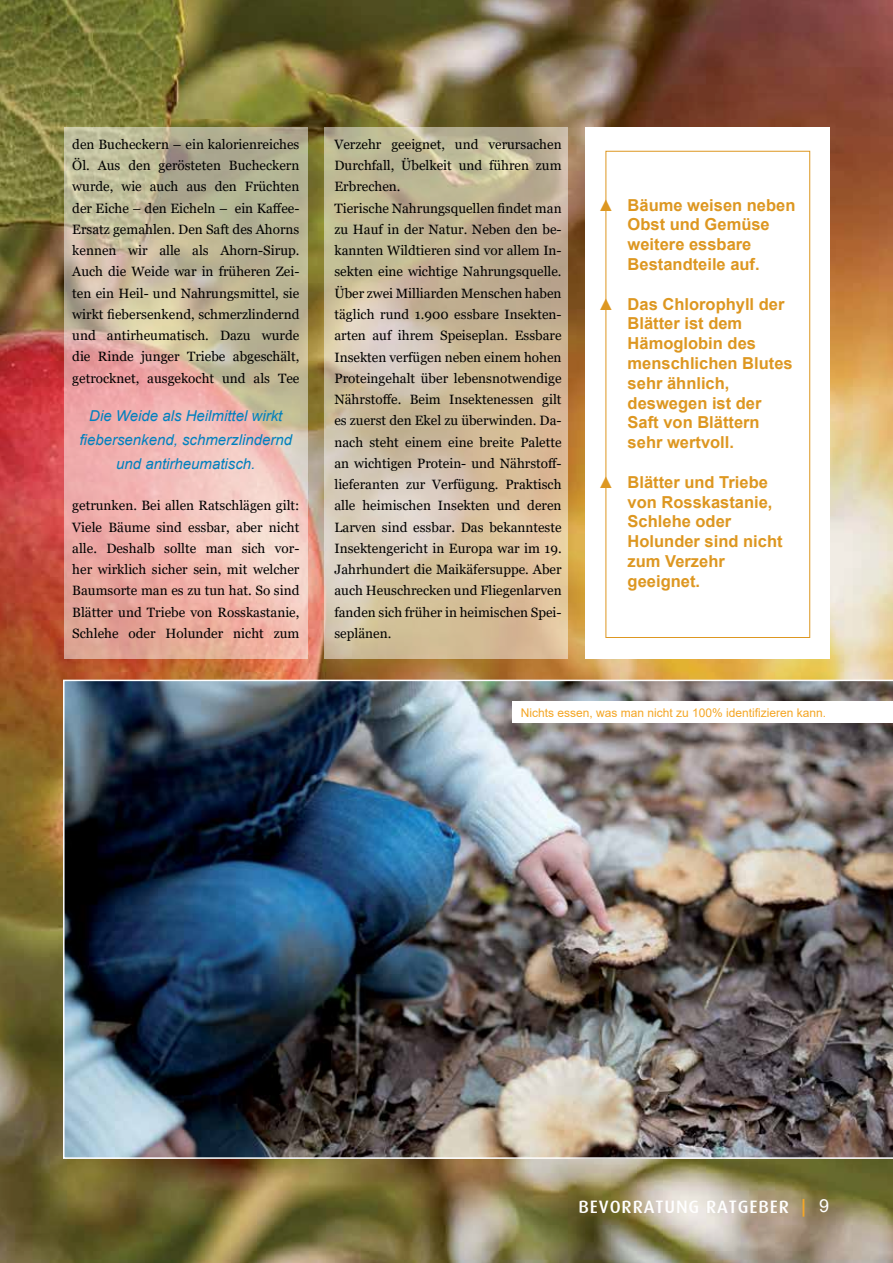
<style>
.page{position:relative;width:893px;height:1263px;background:#fff}
.page>*{position:absolute;margin:0;border:0;box-sizing:border-box;transform-origin:0 0}
.t1{font:500 18px "Dax";letter-spacing:.05em;color:#fff}
.t2{font:700 16.5px/19.8px "Arial";color:#dd9721}
.t3{font:italic 15px/24px "Arial";color:#0080be;text-align:center}
.t4{font:13.5px/21.3px "Georgia";color:#000;text-align:justify}
.t5{font:12px "Arial";color:#f4a625}
.s1{color:#f4a626}
.s2{font-family:"Arial";font-weight:400}
</style>
<div class="page">
<img style="left:0;top:0;width:893px;height:1263px">
<svg style="left:64px;top:128px;width:243px;height:531px;background:#d8b6a4"></svg>
<svg style="left:325px;top:128px;width:243px;height:531px;background:#cdbc9e"></svg>
<img style="left:63px;top:680px;width:830px;height:479px">
<div style="left:512px;top:702px;width:381px;height:21px;background:#fff"></div>
<div style="left:585px;top:128px;width:244px;height:531px;background:#fff"></div>
<div style="left:605px;top:151px;width:205px;height:487px;border:1px solid #dd9721"></div>
<p class="t4" style="left:72px;top:134px;width:229px">den Bucheckern – ein kalorienreiches Öl. Aus den gerösteten Bucheckern wurde, wie auch aus den Früchten der Eiche – den Eicheln – ein Kaffee-Ersatz gemahlen. Den Saft des Ahorns kennen wir alle als Ahorn-Sirup.<br>Auch die Weide war in früheren Zei&shy;ten ein Heil- und Nahrungsmittel, sie wirkt fiebersenkend, schmerzlindernd und antirheumatisch. Dazu wurde die Rinde junger Triebe abgeschält, getrocknet, ausgekocht und als Tee</p>
<p class="t3" style="left:80px;top:403px;width:214px">Die Weide als Heilmittel wirkt fiebersenkend, schmerzlindernd und antirheumatisch.</p>
<p class="t4" style="left:72px;top:495px;width:229px">getrunken. Bei allen Ratschlägen gilt:<br>Viele Bäume sind essbar, aber nicht alle. Deshalb sollte man sich vor&shy;her wirklich sicher sein, mit welcher Baumsorte man es zu tun hat. So sind Blätter und Triebe von Rosskastanie, Schlehe oder Holunder nicht zum</p>
<p class="t4" style="left:334px;top:134px;width:229px;text-align:left">Verzehr geeignet, und verursachen Durchfall, Übelkeit und führen zum Erbrechen.<br>Tierische Nahrungsquellen findet man zu Hauf in der Natur. Neben den be&shy;kannten Wildtieren sind vor allem In&shy;sekten eine wichtige Nahrungsquelle.<br>Über zwei Milliarden Menschen haben täglich rund 1.900 essbare Insekten&shy;arten auf ihrem Speiseplan. Essbare Insekten verfügen neben einem hohen Proteingehalt über lebensnotwendige Nährstoffe. Beim Insektenessen gilt es zuerst den Ekel zu überwinden. Da&shy;nach steht einem eine breite Palette an wichtigen Protein- und Nährstoff&shy;lieferanten zur Verfügung. Praktisch alle heimischen Insekten und deren Larven sind essbar. Das bekannteste Insektengericht in Europa war im 19.<br>Jahrhundert die Maikäfersuppe. Aber auch Heuschrecken und Fliegenlarven fanden sich früher in heimischen Spei&shy;seplänen.</p>
<p class="t2" style="left:628px;top:195px;width:169px;text-indent:-30px">▲ Bäume weisen neben<br>Obst und Gemüse weitere essbare<br>Bestandteile auf.</p>
<p class="t2" style="left:628px;top:294px;width:167px;text-indent:-30px">▲ Das Chlorophyll der<br>Blätter ist dem<br>Hämoglobin des menschlichen Blutes sehr ähnlich, deswegen ist der<br>Saft von Blättern sehr wertvoll.</p>
<p class="t2" style="left:628px;top:472px;width:156px;text-indent:-30px">▲ Blätter und Triebe von Rosskastanie,<br>Schlehe oder<br>Holunder sind nicht zum Verzehr geeignet.</p>
<p class="t5" style="left:521px;top:704px;width:307px">Nichts essen, was man nicht zu 100% identifizieren kann.</p>
<h1 class="t1" style="left:578px;top:1196px;width:252px">BEVORRATUNG RATGEBER <span class="s1">|</span> <span class="s2">9</span></h1>
</div>
